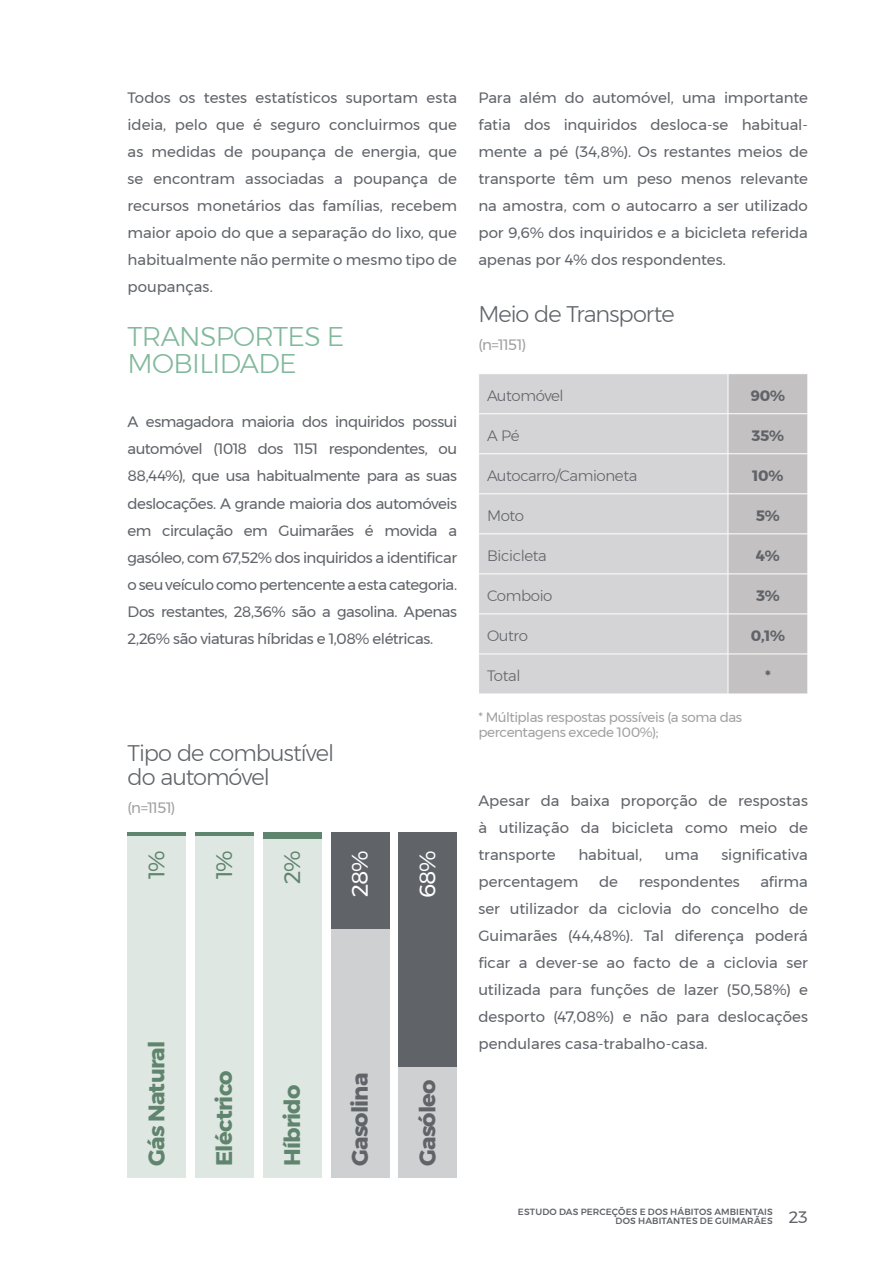
<style>
.page{position:relative;width:893px;height:1263px;background:#fff}
.page>*{position:absolute;margin:0;border:0;box-sizing:border-box;transform-origin:0 0}
.t1{font:300 27px/27px "Montserrat";letter-spacing:-.025em;color:#82b99c}
.t2{font:300 22.5px/24px "Montserrat";letter-spacing:-.045em;color:#606469}
.t3{font:700 22.5px "Montserrat";letter-spacing:-.04em;color:#60856e}
.t4{font:700 22.5px "Montserrat";letter-spacing:-.035em;color:#606469}
.t5{font:22.5px "Montserrat";color:#60856e}
.t6{font:22.5px "Montserrat";color:#fff}
.t7{font:16.5px "Montserrat";color:#606469}
.t8{font:15px/27px "Montserrat";letter-spacing:-.005em;color:#606469;text-align:justify}
.t9{font:300 15px "Montserrat";letter-spacing:-.025em;color:#606469}
.t10{font:700 15px "Montserrat";color:#606469}
.t11{font:15px "Montserrat";letter-spacing:-.04em;color:#a1a1a4}
.t12{font:13.5px/15px "Montserrat";letter-spacing:-.03em;color:#a1a1a4}
.t13{font:500 9px/9px "Montserrat";letter-spacing:.015em;color:#606469;text-align:right}
</style>
<div class="page">
<div style="left:399px;top:832px;width:58px;height:235px;background:#606469"></div>
<div style="left:399px;top:1067px;width:58px;height:111px;background:#cfd0d2"></div>
<div style="left:331px;top:929px;width:58px;height:249px;background:#cfd0d2"></div>
<div style="left:263px;top:839px;width:59px;height:339px;background:#dfe7e2"></div>
<div style="left:195px;top:836px;width:59px;height:342px;background:#dfe7e2"></div>
<div style="left:128px;top:836px;width:58px;height:342px;background:#dfe7e2"></div>
<div style="left:331px;top:832px;width:58px;height:97px;background:#606469"></div>
<div style="left:263px;top:832px;width:59px;height:7px;background:#60856e"></div>
<hr style="left:195px;top:832px;width:59px;height:4px;background:#60856e">
<hr style="left:128px;top:832px;width:58px;height:4px;background:#60856e">
<div style="left:479px;top:374px;width:249px;height:320px;background:#d4d3d5"></div>
<div style="left:729px;top:374px;width:79px;height:320px;background:#c4c1c2"></div>
<hr style="left:478px;top:413px;width:250px;height:1px;background:#fff">
<hr style="left:728px;top:413px;width:80px;height:1px;background:#fff">
<hr style="left:478px;top:453px;width:250px;height:1px;background:#fff">
<hr style="left:728px;top:453px;width:80px;height:1px;background:#fff">
<hr style="left:478px;top:493px;width:250px;height:1px;background:#fff">
<hr style="left:728px;top:493px;width:80px;height:1px;background:#fff">
<hr style="left:478px;top:534px;width:250px;height:1px;background:#fff">
<hr style="left:728px;top:534px;width:80px;height:1px;background:#fff">
<hr style="left:478px;top:574px;width:250px;height:1px;background:#fff">
<hr style="left:728px;top:574px;width:80px;height:1px;background:#fff">
<hr style="left:478px;top:614px;width:250px;height:1px;background:#fff">
<hr style="left:728px;top:614px;width:80px;height:1px;background:#fff">
<hr style="left:478px;top:654px;width:250px;height:1px;background:#fff">
<hr style="left:728px;top:654px;width:80px;height:1px;background:#fff">
<p class="t8" style="left:128px;top:84px;width:331px">Todos os testes estatísticos suportam esta ideia, pelo que é seguro concluirmos que as medidas de poupança de energia, que se encontram associadas a poupança de recursos monetários das famílias, recebem maior apoio do que a separação do lixo, que habitualmente não permite o mesmo tipo de poupanças.</p>
<h1 class="t1" style="left:128px;top:323px;width:218px">TRANSPORTES E<br>MOBILIDADE</h1>
<p class="t8" style="left:128px;top:408px;width:331px">A esmagadora maioria dos inquiridos possui automóvel (1018 dos 1151 respondentes, ou 88,44%), que usa habitualmente para as suas deslocações. A grande maioria dos automóveis em circulação em Guimarães é movida a gasóleo, com 67,52% dos inquiridos a identificar o seu veículo como pertencente a esta categoria.<br>Dos restantes, 28,36% são a gasolina. Apenas 2,26% são viaturas híbridas e 1,08% elétricas.</p>
<h2 class="t2" style="left:128px;top:740px;width:208px">Tipo de combustível do automóvel</h2>
<p class="t11" style="left:128px;top:796px;width:49px">(n=1151)</p>
<h2 class="t5" style="left:139px;top:879px;width:30px;rotate:-90deg">1%</h2>
<h2 class="t5" style="left:207px;top:879px;width:30px;rotate:-90deg">1%</h2>
<h2 class="t5" style="left:275px;top:884px;width:35px;rotate:-90deg">2%</h2>
<h2 class="t6" style="left:343px;top:897px;width:48px;rotate:-90deg">28%</h2>
<h2 class="t6" style="left:410px;top:898px;width:49px;rotate:-90deg">68%</h2>
<h2 class="t3" style="left:138px;top:1166px;width:127px;rotate:-90deg">Gás Natural</h2>
<h2 class="t3" style="left:206px;top:1166px;width:97px;rotate:-90deg">Eléctrico</h2>
<h2 class="t3" style="left:274px;top:1166px;width:83px;rotate:-90deg">Híbrido</h2>
<h2 class="t4" style="left:342px;top:1166px;width:95px;rotate:-90deg">Gasolina</h2>
<h2 class="t4" style="left:410px;top:1166px;width:88px;rotate:-90deg">Gasóleo</h2>
<p class="t8" style="left:478px;top:84px;width:331px">Para além do automóvel, uma importante fatia dos inquiridos desloca-se habitual&shy;mente a pé (34,8%). Os restantes meios de transporte têm um peso menos relevante na amostra, com o autocarro a ser utilizado por 9,6% dos inquiridos e a bicicleta referida apenas por 4% dos respondentes.</p>
<h2 class="t2" style="left:478px;top:302px;width:198px">Meio de Transporte</h2>
<p class="t11" style="left:478px;top:333px;width:49px">(n=1151)</p>
<p class="t9" style="left:487px;top:384px;width:78px">Automóvel</p>
<p class="t10" style="left:751px;top:384px;width:36px">90%</p>
<p class="t9" style="left:487px;top:424px;width:34px">A Pé</p>
<p class="t10" style="left:752px;top:424px;width:34px">35%</p>
<p class="t9" style="left:487px;top:464px;width:152px">Autocarro/Camioneta</p>
<p class="t10" style="left:752px;top:464px;width:32px">10%</p>
<p class="t9" style="left:487px;top:504px;width:39px">Moto</p>
<p class="t10" style="left:756px;top:504px;width:25px">5%</p>
<p class="t9" style="left:487px;top:544px;width:61px">Bicicleta</p>
<p class="t10" style="left:756px;top:544px;width:25px">4%</p>
<p class="t9" style="left:487px;top:585px;width:67px">Comboio</p>
<p class="t10" style="left:756px;top:584px;width:25px">3%</p>
<p class="t9" style="left:487px;top:625px;width:42px">Outro</p>
<p class="t10" style="left:751px;top:624px;width:36px">0,1%</p>
<p class="t9" style="left:487px;top:665px;width:35px">Total</p>
<p class="t10" style="left:765px;top:664px;width:7px">*</p>
<p class="t12" style="left:478px;top:710px;width:265px">* Múltiplas respostas possíveis (a soma das percentagens excede 100%);</p>
<p class="t8" style="left:478px;top:786px;width:331px">Apesar da baixa proporção de respostas à utilização da bicicleta como meio de transporte</p>
<p class="t8" style="left:578px;top:840px;width:65px">habitual,</p>
<p class="t8" style="left:665px;top:840px;width:35px">uma</p>
<p class="t8" style="left:721px;top:840px;width:88px">significativa</p>
<p class="t8" style="left:478px;top:867px;width:331px;text-indent:282px">afirma ser utilizador da ciclovia do concelho de Guimarães (44,48%). Tal diferença poderá ficar a dever-se ao facto de a ciclovia ser utilizada para funções de lazer (50,58%) e desporto (47,08%) e não para deslocações pendulares casa-trabalho-casa.</p>
<p class="t8" style="left:478px;top:867px;width:102px">percentagem</p>
<p class="t8" style="left:599px;top:867px;width:20px">de</p>
<p class="t8" style="left:639px;top:867px;width:103px">respondentes</p>
<p class="t13" style="left:518px;top:1207px;width:256px">ESTUDO DAS PERCEÇÕES E DOS HÁBITOS AMBIENTAIS<br>DOS HABITANTES DE GUIMARÃES</p>
<p class="t7" style="left:789px;top:1204px;width:20px">23</p>
</div>
